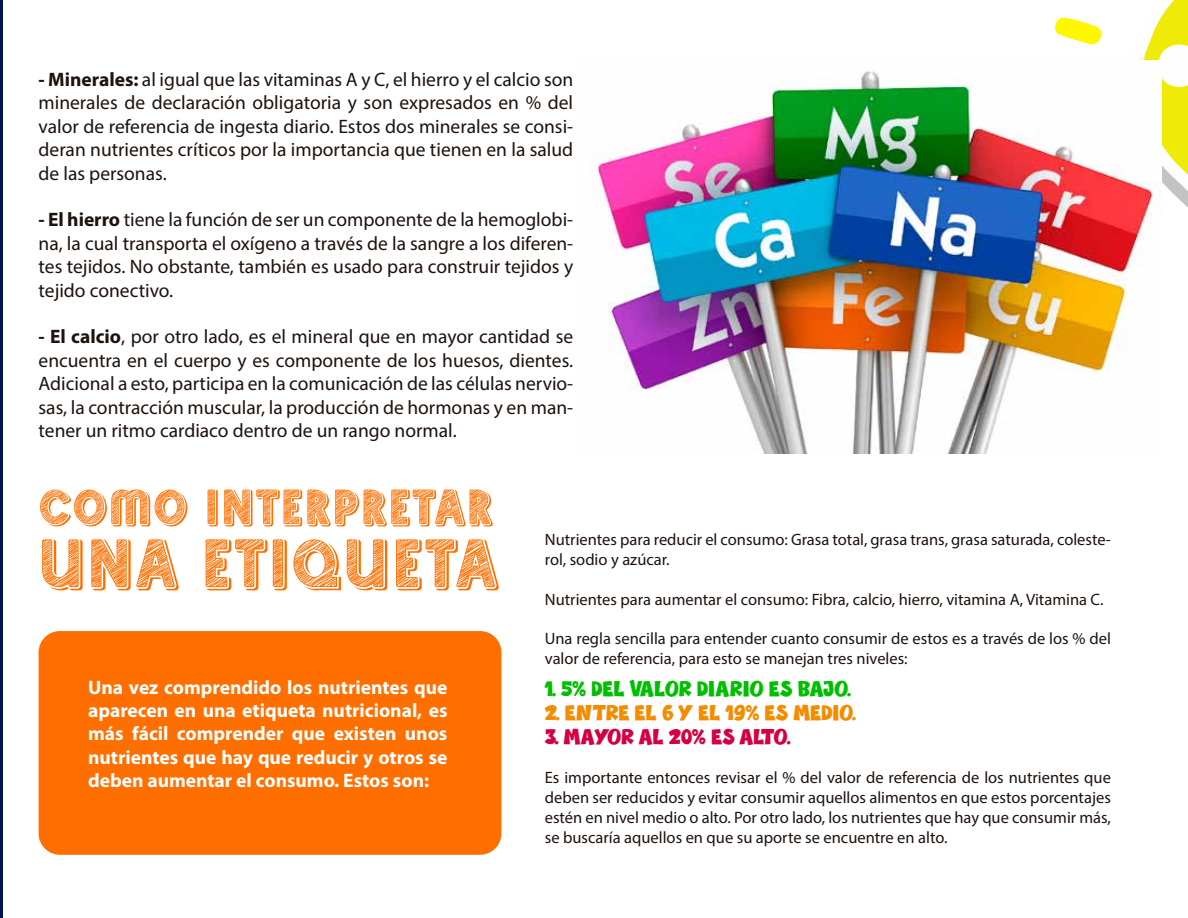
<style>
.page{position:relative;width:1188px;height:918px;background:#fff}
.page>*{position:absolute;margin:0;border:0;box-sizing:border-box;transform-origin:0 0}
.t1{font:88.5px "SKETCHUPFREETRIAL";color:#ff6f00}
.t2{font:64.05px "SKETCHUPFREETRIAL";color:#ff6f00}
.t3{font:21px "Bagonk";color:#00be00}
.t4{font:21px "Bagonk";color:#f38c00}
.t5{font:21px "Bagonk";letter-spacing:-.01em;color:#d40041}
.t6{font:19.5px/23.4px "Myriad Pro";color:#1e120d;text-align:justify}
.t7{font:700 19.5px/23.4px "Myriad Pro";color:#fff;text-align:justify}
.t8{font:16.5px/19.8px "Myriad Pro";color:#1e120d}
.s1{font-weight:700}
</style>
<div class="page">
<hr style="left:0;top:0;width:3px;height:918px;background:#00135b">
<svg style="left:1055px;top:17px;width:47px;height:27px"></svg>
<svg style="left:1140px;top:0;width:48px;height:208px"></svg>
<div style="left:39px;top:631px;width:462px;height:224px;background:#ff6f00;border-radius:21px"></div>
<img style="left:592px;top:61px;width:569px;height:392px">
<p class="t6" style="left:39px;top:68px;width:536px"><span class="s1">- Minerales:</span> al igual que las vitaminas A y C, el hierro y el calcio son minerales de declaración obligatoria y son expresados en % del valor de referencia de ingesta diario. Estos dos minerales se consi&shy;deran nutrientes críticos por la importancia que tienen en la salud de las personas.</p>
<p class="t6" style="left:39px;top:208px;width:536px"><span class="s1">- El hierro</span> tiene la función de ser un componente de la hemoglobi&shy;na, la cual transporta el oxígeno a través de la sangre a los diferen&shy;tes tejidos. No obstante, también es usado para construir tejidos y tejido conectivo.</p>
<p class="t6" style="left:39px;top:325px;width:536px"><span class="s1">- El calcio</span>, por otro lado, es el mineral que en mayor cantidad se encuentra en el cuerpo y es componente de los huesos, dientes.<br>Adicional a esto, participa en la comunicación de las células nervio&shy;sas, la contracción muscular, la producción de hormonas y en man&shy;tener un ritmo cardiaco dentro de un rango normal.</p>
<h2 class="t2" style="left:39px;top:472px;width:457px">COMO INTERPRETAR</h2>
<h1 class="t1" style="left:39px;top:515px;width:463px">UNA ETIQUETA</h1>
<p class="t7" style="left:88px;top:675px;width:361px">Una vez comprendido los nutrientes que aparecen en una etiqueta nutricional, es más fácil comprender que existen unos nutrientes que hay que reducir y otros se deben aumentar el consumo. Estos son:</p>
<p class="t8" style="left:545px;top:529px;width:567px">Nutrientes para reducir el consumo: Grasa total, grasa trans, grasa saturada, coleste&shy;rol, sodio y azúcar.</p>
<p class="t8" style="left:545px;top:589px;width:560px">Nutrientes para aumentar el consumo: Fibra, calcio, hierro, vitamina A, Vitamina C.</p>
<p class="t8" style="left:545px;top:628px;width:568px">Una regla sencilla para entender cuanto consumir de estos es a través de los % del valor de referencia, para esto se manejan tres niveles:</p>
<p class="t3" style="left:545px;top:673px;width:308px">1. 5% DEL VALOR DIARIO ES BAJO.</p>
<p class="t4" style="left:545px;top:697px;width:313px">2. ENTRE EL 6 Y EL 19% ES MEDIO.</p>
<p class="t5" style="left:545px;top:721px;width:247px">3. MAYOR AL 20% ES ALTO.</p>
<p class="t8" style="left:545px;top:768px;width:568px;text-align:justify">Es importante entonces revisar el % del valor de referencia de los nutrientes que deben ser reducidos y evitar consumir aquellos alimentos en que estos porcentajes estén en nivel medio o alto. Por otro lado, los nutrientes que hay que consumir más, se buscaría aquellos en que su aporte se encuentre en alto.</p>
</div>
